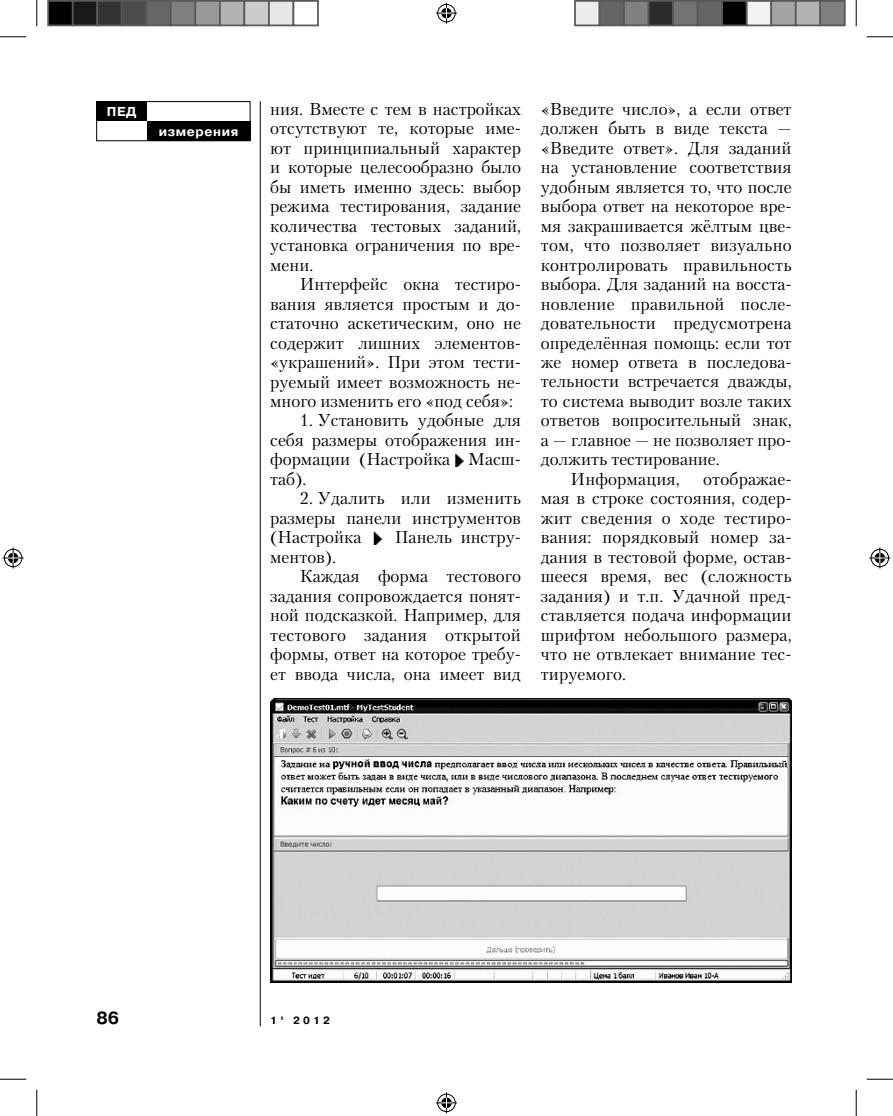
<style>
.page{position:relative;width:893px;height:1116px;background:#fff}
.page>*{position:absolute;margin:0;border:0;box-sizing:border-box;transform-origin:0 0}
.t1{font:700 17.5px "Pragmatica C";color:#000}
.t2{font:17.15px/19.4px "Petersburg C";color:#000;text-align:justify}
.t3{font:700 12.95px "Pragmatica C";letter-spacing:.05em;color:#fff}
.t4{font:700 10.5px "Pragmatica C";color:#000}
</style>
<div class="page">
<div style="left:96px;top:101px;width:51px;height:20px;background:#000"></div>
<div style="left:147px;top:121px;width:103px;height:20px;background:#000"></div>
<hr style="left:260px;top:101px;width:1px;height:925px;background:#000">
<div style="left:96px;top:101px;width:154px;height:40px;border:1px solid #000"></div>
<img style="left:455px;top:453px;width:9px;height:13px">
<img style="left:373px;top:531px;width:10px;height:13px">
<img style="left:270px;top:698px;width:521px;height:284px">
<svg style="left:0;top:36px;width:26px;height:1px"></svg>
<svg style="left:866px;top:36px;width:26px;height:1px"></svg>
<svg style="left:0;top:1078px;width:26px;height:1px"></svg>
<svg style="left:866px;top:1078px;width:26px;height:1px"></svg>
<svg style="left:36px;top:0;width:1px;height:26px"></svg>
<svg style="left:36px;top:1089px;width:1px;height:26px"></svg>
<svg style="left:855px;top:0;width:1px;height:26px"></svg>
<svg style="left:855px;top:1089px;width:1px;height:26px"></svg>
<svg style="left:436px;top:3px;width:21px;height:21px"></svg>
<svg style="left:436px;top:1092px;width:21px;height:21px"></svg>
<svg style="left:3px;top:547px;width:21px;height:21px"></svg>
<svg style="left:869px;top:547px;width:20px;height:21px"></svg>
<div style="left:48px;top:1px;width:25px;height:24px;background:#000"></div>
<div style="left:47px;top:0;width:27px;height:26px;border:2px solid #595959"></div>
<div style="left:73px;top:1px;width:24px;height:24px;background:#191919"></div>
<div style="left:72px;top:0;width:26px;height:26px;border:2px solid #595959"></div>
<div style="left:97px;top:1px;width:25px;height:24px;background:#333"></div>
<div style="left:96px;top:0;width:26px;height:26px;border:2px solid #595959"></div>
<div style="left:122px;top:1px;width:24px;height:24px;background:#4c4c4c"></div>
<div style="left:121px;top:0;width:26px;height:26px;border:2px solid #595959"></div>
<div style="left:146px;top:1px;width:25px;height:24px;background:#666"></div>
<div style="left:145px;top:0;width:27px;height:26px;border:2px solid #595959"></div>
<div style="left:171px;top:1px;width:24px;height:24px;background:#808080"></div>
<div style="left:170px;top:0;width:26px;height:26px;border:2px solid #595959"></div>
<div style="left:195px;top:1px;width:25px;height:24px;background:#999"></div>
<div style="left:194px;top:0;width:26px;height:26px;border:2px solid #595959"></div>
<div style="left:220px;top:1px;width:24px;height:24px;background:#b3b3b3"></div>
<div style="left:219px;top:0;width:26px;height:26px;border:2px solid #595959"></div>
<div style="left:244px;top:1px;width:25px;height:24px;background:#ccc"></div>
<div style="left:243px;top:0;width:27px;height:26px;border:2px solid #595959"></div>
<div style="left:269px;top:1px;width:24px;height:24px;background:#e6e6e6"></div>
<div style="left:268px;top:0;width:26px;height:26px;border:2px solid #595959"></div>
<div style="left:292px;top:0;width:26px;height:26px;border:2px solid #595959"></div>
<div style="left:574px;top:1px;width:25px;height:24px;background:#ececec"></div>
<div style="left:574px;top:0;width:26px;height:26px;border:2px solid #595959"></div>
<div style="left:599px;top:1px;width:24px;height:24px;background:#656565"></div>
<div style="left:598px;top:0;width:26px;height:26px;border:2px solid #595959"></div>
<div style="left:623px;top:1px;width:25px;height:24px;background:#818181"></div>
<div style="left:623px;top:0;width:26px;height:26px;border:2px solid #595959"></div>
<div style="left:648px;top:1px;width:24px;height:24px;background:#2b2b2b"></div>
<div style="left:647px;top:0;width:26px;height:26px;border:2px solid #595959"></div>
<div style="left:672px;top:1px;width:25px;height:24px;background:#737373"></div>
<div style="left:672px;top:0;width:26px;height:26px;border:2px solid #595959"></div>
<div style="left:697px;top:1px;width:24px;height:24px;background:#656565"></div>
<div style="left:696px;top:0;width:26px;height:26px;border:2px solid #595959"></div>
<div style="left:721px;top:1px;width:25px;height:24px;background:#000"></div>
<div style="left:721px;top:0;width:26px;height:26px;border:2px solid #595959"></div>
<div style="left:746px;top:1px;width:24px;height:24px;background:#f3f3f3"></div>
<div style="left:745px;top:0;width:26px;height:26px;border:2px solid #595959"></div>
<div style="left:770px;top:1px;width:25px;height:24px;background:#a4a4a4"></div>
<div style="left:770px;top:0;width:26px;height:26px;border:2px solid #595959"></div>
<div style="left:795px;top:1px;width:24px;height:24px;background:#b3b3b3"></div>
<div style="left:794px;top:0;width:26px;height:26px;border:2px solid #595959"></div>
<div style="left:819px;top:1px;width:25px;height:24px;background:#808080"></div>
<div style="left:819px;top:0;width:26px;height:26px;border:2px solid #595959"></div>
<p class="t3" style="left:107px;top:106px;width:31px">ПЕД</p>
<p class="t3" style="left:159px;top:126px;width:81px">измерения</p>
<p class="t2" style="left:270px;top:100px;width:252px">ния. Вместе с тем в настройках отсутствуют те, которые име&shy;ют принципиальный характер и которые целесообразно было бы иметь именно здесь: выбор режима тестирования, задание количества тестовых заданий, установка ограничения по вре&shy;мени.</p>
<p class="t2" style="left:270px;top:275px;width:252px;text-indent:30px">Интерфейс окна тестиро&shy;вания является простым и до&shy;статочно аскетическим, оно не содержит лишних элементов-«украшений». При этом тести&shy;руемый имеет возможность не&shy;много изменить его «под себя»:</p>
<p class="t2" style="left:270px;top:412px;width:252px;text-indent:30px">1. Установить удобные для себя размеры отображения ин&shy;формации (Настройка Масш&shy;таб).</p>
<p class="t2" style="left:270px;top:490px;width:252px;text-indent:30px">2. Удалить или изменить размеры панели инструментов (Настройка</p>
<p class="t2" style="left:394px;top:529px;width:128px">Панель инстру-</p>
<p class="t2" style="left:270px;top:548px;width:67px">ментов).</p>
<p class="t2" style="left:300px;top:568px;width:222px">Каждая форма тестового</p>
<p class="t2" style="left:270px;top:587px;width:252px">задания сопровождается понят-</p>
<p class="t2" style="left:270px;top:606px;width:252px">ной подсказкой. Например, для</p>
<p class="t2" style="left:270px;top:626px;width:252px">тестового задания открытой</p>
<p class="t2" style="left:270px;top:645px;width:252px">формы, ответ на которое требу-</p>
<p class="t2" style="left:270px;top:665px;width:252px">ет ввода числа, она имеет вид</p>
<p class="t2" style="left:540px;top:100px;width:252px">«Введите число», а если ответ</p>
<p class="t2" style="left:540px;top:120px;width:252px">должен быть в виде текста —</p>
<p class="t2" style="left:540px;top:139px;width:252px">«Введите ответ». Для заданий</p>
<p class="t2" style="left:540px;top:159px;width:252px">на установление соответствия</p>
<p class="t2" style="left:540px;top:178px;width:252px">удобным является то, что после</p>
<p class="t2" style="left:540px;top:197px;width:252px">выбора ответ на некоторое вре-</p>
<p class="t2" style="left:540px;top:217px;width:252px">мя закрашивается жёлтым цве-</p>
<p class="t2" style="left:540px;top:236px;width:252px">том, что позволяет визуально</p>
<p class="t2" style="left:540px;top:256px;width:252px">контролировать правильность</p>
<p class="t2" style="left:540px;top:275px;width:252px">выбора. Для заданий на восста-</p>
<p class="t2" style="left:540px;top:295px;width:252px">новление правильной после-</p>
<p class="t2" style="left:540px;top:314px;width:252px">довательности предусмотрена</p>
<p class="t2" style="left:540px;top:334px;width:252px">определённая помощь: если тот</p>
<p class="t2" style="left:540px;top:353px;width:252px">же номер ответа в последова-</p>
<p class="t2" style="left:540px;top:373px;width:252px">тельности встречается дважды,</p>
<p class="t2" style="left:540px;top:392px;width:252px">то система выводит возле таких</p>
<p class="t2" style="left:540px;top:412px;width:252px">ответов вопросительный знак,</p>
<p class="t2" style="left:540px;top:431px;width:252px">а — главное — не позволяет про-</p>
<p class="t2" style="left:540px;top:451px;width:180px">должить тестирование.</p>
<p class="t2" style="left:570px;top:470px;width:111px">Информация,</p>
<p class="t2" style="left:540px;top:470px;width:252px;text-indent:162px">отображае&shy;мая в строке состояния, содер&shy;жит сведения о ходе тестиро&shy;вания: порядковый номер за&shy;дания в тестовой форме, остав&shy;шееся время, вес (сложность задания) и т.п. Удачной пред&shy;ставляется подача информации шрифтом небольшого размера, что не отвлекает внимание тес&shy;тируемого.</p>
<p class="t1" style="left:96px;top:1011px;width:24px">86</p>
<p class="t4" style="left:270px;top:1016px;width:61px">1’ 2012</p>
</div>
